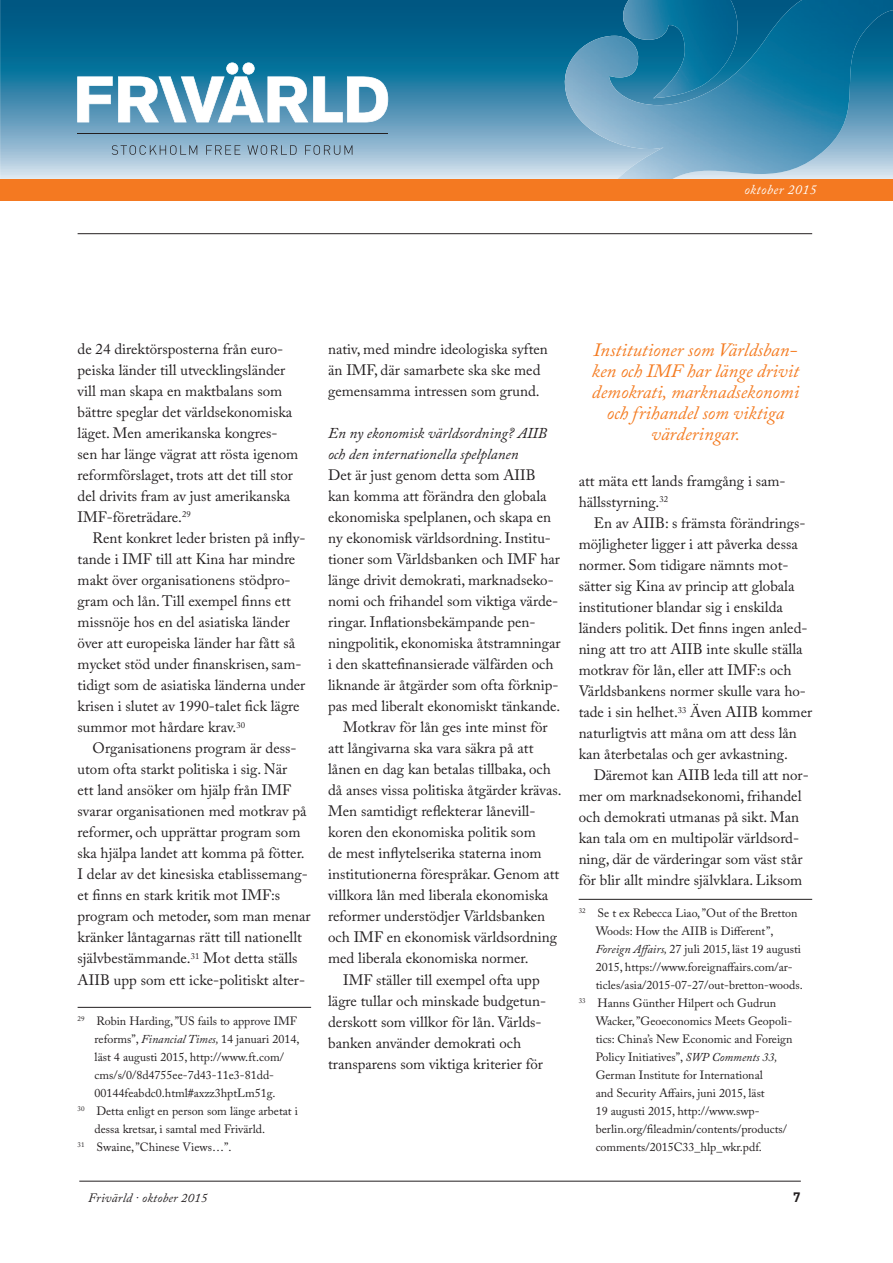
<style>
.page{position:relative;width:893px;height:1263px;background:#fff}
.page>*{position:absolute;margin:0;border:0;box-sizing:border-box;transform-origin:0 0}
.CITAT_orange{font:italic 18.75px/21px "Adobe Caslon Pro";color:#f47b21;text-align:center}
.bröd_indrag{font:15px/21px "Adobe Caslon Pro";color:#231f20}
.bröd{font:15px/21px "Adobe Caslon Pro";color:#231f20}
.bröd-2{font:italic 15px/21px "Adobe Caslon Pro";color:#231f20}
.t1{font:italic 13.5px "Adobe Caslon Pro";letter-spacing:.04em;color:#fff}
.t2{font:700 13.5px "DIN";color:#231f20}
.t3{font:italic 12.75px "Adobe Caslon Pro";letter-spacing:.02em;color:#231f20}
.Fotnot{font:12px/18px "Adobe Caslon Pro";color:#231f20}
.s1{font-style:italic}
</style>
<div class="page">
<hr style="left:78px;top:233px;width:734px;height:1px;background:#231f20">
<hr style="left:79px;top:1181px;width:722px;height:1px;background:#231f20">
<svg style="left:0;top:0;width:552px;height:179px;background:#458bad"></svg>
<img style="left:552px;top:0;width:341px;height:179px">
<img style="left:616px;top:0;width:132px;height:98px">
<div style="left:0;top:179px;width:893px;height:22px;background:#f47921"></div>
<svg style="left:77px;top:62px;width:311px;height:60px"></svg>
<svg style="left:112px;top:145px;width:85px;height:10px"></svg>
<svg style="left:206px;top:145px;width:34px;height:10px"></svg>
<svg style="left:247px;top:145px;width:50px;height:10px"></svg>
<svg style="left:305px;top:145px;width:47px;height:10px"></svg>
<hr style="left:77px;top:133px;width:311px;height:1px;background:#231f20">
<hr style="left:78px;top:1007px;width:233px;height:1px;background:#231f20">
<hr style="left:579px;top:899px;width:233px;height:1px;background:#231f20">
<p class="t1" style="left:744px;top:181px;width:74px">oktober 2015</p>
<p class="bröd" style="left:78px;top:339px;width:222px">de 24 direktörsposterna från euro&shy;peiska länder till utvecklingsländer vill man skapa en maktbalans som bättre speglar det världsekonomiska läget. Men amerikanska kongres&shy;sen har länge vägrat att rösta igenom reformförslaget, trots att det till stor del drivits fram av just amerikanska IMF-företrädare.<sup>29</sup></p>
<p class="bröd_indrag" style="left:78px;top:528px;width:229px;text-indent:15px">Rent konkret leder bristen på infly&shy;tande i IMF till att Kina har mindre makt över organisationens stödpro&shy;gram och lån. Till exempel finns ett missnöje hos en del asiatiska länder över att europeiska länder har fått så mycket stöd under finanskrisen, sam&shy;tidigt som de asiatiska länderna under krisen i slutet av 1990-talet fick lägre summor mot hårdare krav.<sup>30</sup></p>
<p class="bröd_indrag" style="left:78px;top:738px;width:235px;text-indent:15px">Organisationens program är dess&shy;utom ofta starkt politiska i sig. När<br>ett land ansöker om hjälp från IMF svarar organisationen med motkrav på reformer, och upprättar program som ska hjälpa landet att komma på fötter.<br>I delar av det kinesiska etablissemang&shy;et finns en stark kritik mot IMF:s program och metoder, som man menar kränker låntagarnas rätt till nationellt självbestämmande.<sup>31</sup> Mot detta ställs AIIB upp som ett icke-politiskt alter-</p>
<p class="Fotnot" style="left:95px;top:1012px;width:206px;text-indent:-17px"><sup>29</sup> Robin Harding, ”US fails to approve IMF reforms”, <span class="s1">Financial Times,</span> 14 januari 2014, läst 4 augusti 2015, http://www.ft.com/ cms/s/0/8d4755ee-7d43-11e3-81dd-00144feabdc0.html#axzz3hptLm51g.</p>
<p class="Fotnot" style="left:95px;top:1102px;width:205px;text-indent:-17px"><sup>30</sup> Detta enligt en person som länge arbetat i dessa kretsar, i samtal med Frivärld.</p>
<p class="Fotnot" style="left:78px;top:1138px;width:155px"><sup>31</sup> Swaine, ”Chinese Views…”.</p>
<p class="t3" style="left:88px;top:1190px;width:121px">Frivärld · oktober 2015</p>
<p class="bröd" style="left:328px;top:339px;width:221px">nativ, med mindre ideologiska syften än IMF, där samarbete ska ske med gemensamma intressen som grund.</p>
<p class="bröd-2" style="left:328px;top:423px;width:221px">En ny ekonomisk världsordning? AIIB och den internationella spelplanen</p>
<p class="bröd" style="left:328px;top:465px;width:234px">Det är just genom detta som AIIB kan komma att förändra den globala ekonomiska spelplanen, och skapa en ny ekonomisk världsordning. Institu&shy;tioner som Världsbanken och IMF har länge drivit demokrati, marknadseko&shy;nomi och frihandel som viktiga värde&shy;ringar. Inflationsbekämpande pen&shy;ningpolitik, ekonomiska åtstramningar i den skattefinansierade välfärden och liknande är åtgärder som ofta förknip&shy;pas med liberalt ekonomiskt tänkande.</p>
<p class="bröd_indrag" style="left:328px;top:717px;width:235px;text-indent:15px">Motkrav för lån ges inte minst för att långivarna ska vara säkra på att lånen en dag kan betalas tillbaka, och då anses vissa politiska åtgärder krävas.<br>Men samtidigt reflekterar lånevill&shy;koren den ekonomiska politik som<br>de mest inflytelserika staterna inom institutionerna förespråkar. Genom att villkora lån med liberala ekonomiska reformer understödjer Världsbanken och IMF en ekonomisk världsordning med liberala ekonomiska normer.</p>
<p class="bröd_indrag" style="left:328px;top:969px;width:219px;text-indent:15px">IMF ställer till exempel ofta upp lägre tullar och minskade budgetun&shy;derskott som villkor för lån. Världs&shy;banken använder demokrati och transparens som viktiga kriterier för</p>
<p class="CITAT_orange" style="left:592px;top:339px;width:209px">Institutioner som Världsban&shy;ken och IMF har länge drivit demokrati, marknadsekonomi och frihandel som viktiga värderingar.</p>
<p class="bröd_indrag" style="left:579px;top:471px;width:209px">att mäta ett lands framgång i sam&shy;hällsstyrning.<sup>32</sup></p>
<p class="bröd_indrag" style="left:579px;top:513px;width:235px;text-indent:15px">En av AIIB: s främsta förändrings&shy;möjligheter ligger i att påverka dessa normer. Som tidigare nämnts mot&shy;sätter sig Kina av princip att globala institutioner blandar sig i enskilda länders politik. Det finns ingen anled&shy;ning att tro att AIIB inte skulle ställa motkrav för lån, eller att IMF:s och Världsbankens normer skulle vara ho&shy;tade i sin helhet.<sup>33</sup> Även AIIB kommer naturligtvis att måna om att dess lån kan återbetalas och ger avkastning.</p>
<p class="bröd_indrag" style="left:579px;top:765px;width:232px;text-indent:15px">Däremot kan AIIB leda till att nor&shy;mer om marknadsekonomi, frihandel och demokrati utmanas på sikt. Man kan tala om en multipolär världsord&shy;ning, där de värderingar som väst står för blir allt mindre självklara. Liksom</p>
<p class="Fotnot" style="left:596px;top:904px;width:209px;text-indent:-17px"><sup>32</sup> Se t ex Rebecca Liao, ”Out of the Bretton Woods: How the AIIB is Different”, <span class="s1">Foreign Affairs,</span> 27 juli 2015, läst 19 augusti 2015, https://www.foreignaffairs.com/ar&shy;ticles/asia/2015-07-27/out-bretton-woods.</p>
<p class="Fotnot" style="left:596px;top:994px;width:198px;text-indent:-17px"><sup>33</sup> Hanns Günther Hilpert och Gudrun Wacker, ”Geoeconomics Meets Geopoli&shy;tics: China’s New Economic and Foreign Policy Initiatives”, <span class="s1">SWP Comments 33, </span>German Institute for International<br>and Security Affairs, juni 2015, läst<br>19 augusti 2015, http://www.swp&shy;berlin.org/fileadmin/contents/products/ comments/2015C33_hlp_wkr.pdf.</p>
<p class="t2" style="left:793px;top:1188px;width:9px">7</p>
</div>
